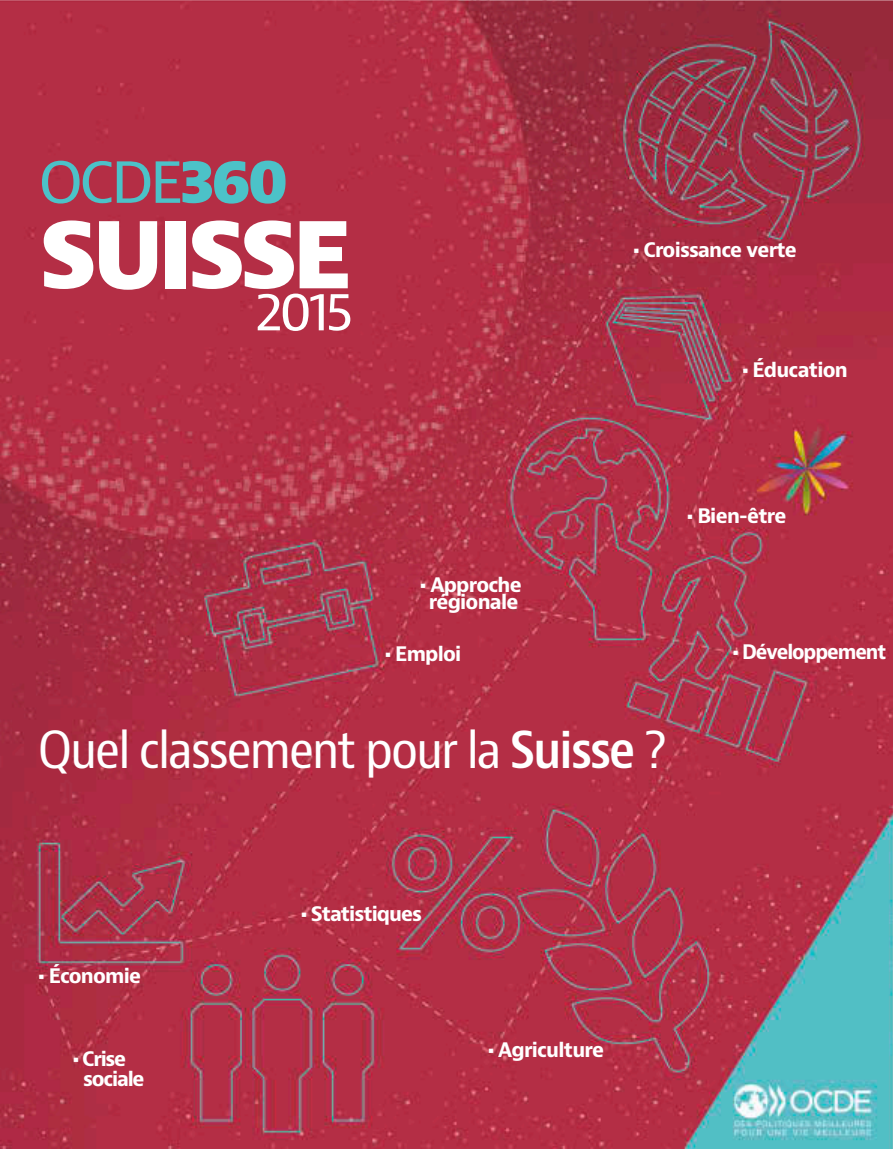
<style>
.page{position:relative;width:893px;height:1149px;background:#fff}
.page>*{position:absolute;margin:0;border:0;box-sizing:border-box;transform-origin:0 0}
.t1{font:800 97.5px "Bernino Sans";letter-spacing:-.07em;color:#fff}
.t2{font:60.15px "Bernino Sans";color:#4cc2c8}
.t3{font:52.5px "Bernino Sans";color:#fff}
.t4{font:condensed 49.5px "Bernino Sans";letter-spacing:-.04em;color:#fff}
.t5{font:700 19.5px/16.5px "Bernino Sans";letter-spacing:-.04em;color:#fff;text-align:center}
.t6{font:700 19.5px "Bernino Sans";letter-spacing:-.06em;color:#fff}
.t7{font:700 19.5px/19.8px "Bernino Sans";letter-spacing:-.065em;color:#fff}
.s1{font-weight:800}
.s2{font-weight:600}
</style>
<div class="page">
<img style="left:0;top:0;width:893px;height:1148px">
<h2 class="t2" style="left:38px;top:141px;width:252px">OCDE<span class="s1">360</span></h2>
<h1 class="t1" style="left:38px;top:187px;width:316px">SUISSE</h1>
<h3 class="t3" style="left:255px;top:277px;width:100px">2015</h3>
<p class="t5" style="left:633px;top:242px;width:165px">• Croissance verte</p>
<p class="t5" style="left:742px;top:362px;width:107px">• Éducation</p>
<p class="t5" style="left:420px;top:577px;width:103px">• Approche régionale</p>
<p class="t5" style="left:687px;top:508px;width:101px">• Bien-être</p>
<p class="t5" style="left:385px;top:646px;width:78px">• Emploi</p>
<p class="t6" style="left:732px;top:639px;width:155px">• Développement</p>
<h3 class="t4" style="left:38px;top:718px;width:630px">Quel classement pour la <span class="s2">Suisse</span> ?</h3>
<p class="t5" style="left:38px;top:967px;width:104px">• Économie</p>
<p class="t7" style="left:83px;top:1049px;width:63px;text-indent:-11px">• Crise sociale</p>
<p class="t5" style="left:301px;top:905px;width:123px">• Statistiques</p>
<p class="t5" style="left:488px;top:1041px;width:118px">• Agriculture</p>
</div>
